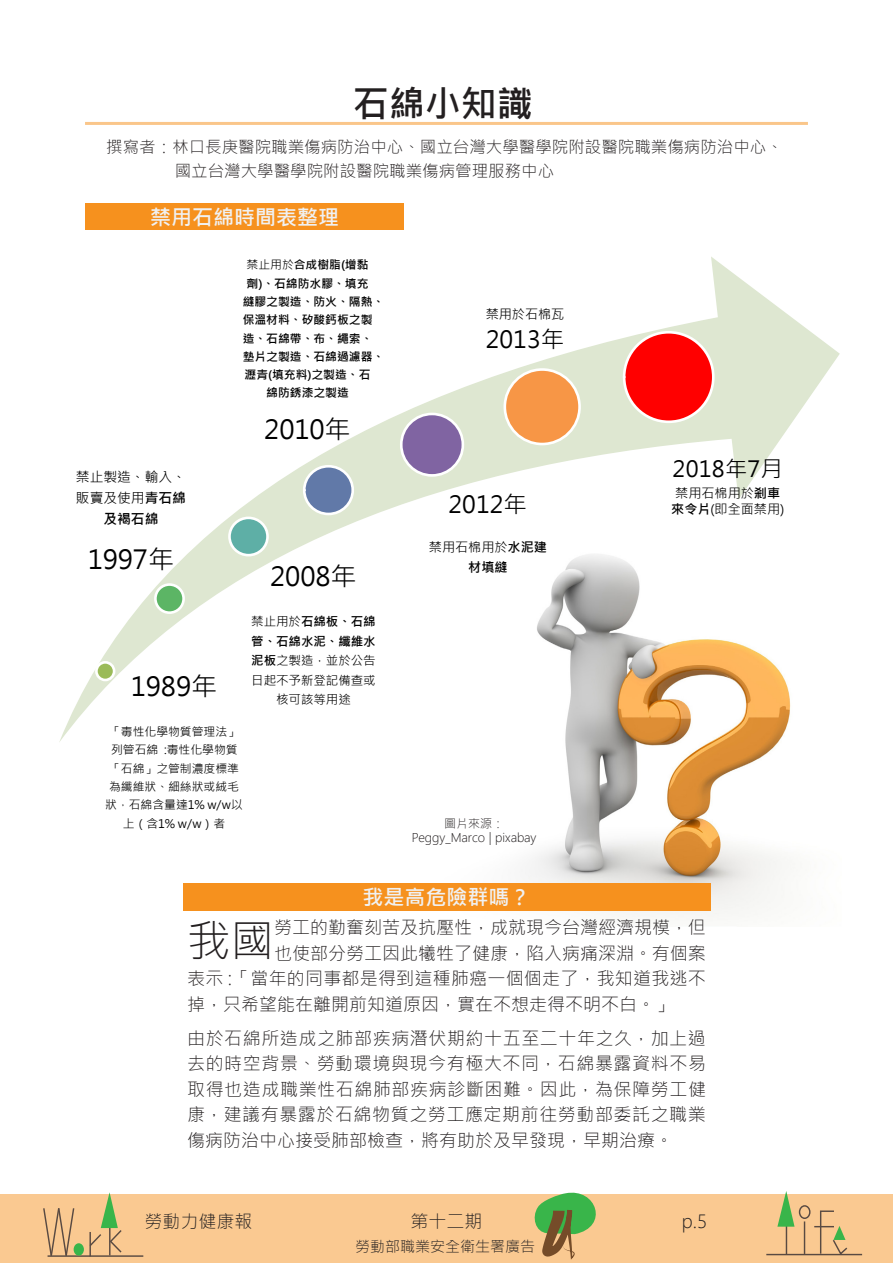
<style>
.page{position:relative;width:893px;height:1263px;background:#fff}
.page>*{position:absolute;margin:0;border:0;box-sizing:border-box;transform-origin:0 0}
.段落樣式4{font:300 43.5px "Microsoft Jheng Hei";color:#231f20}
.段落樣式1{font:700 36px "Microsoft Jheng Hei";color:#231f20}
.t1{font:26.1px "Microsoft Jheng Hei";letter-spacing:-.005em;color:#000}
.t2{font:23.55px "Microsoft Jheng Hei";letter-spacing:.005em;color:#000}
.t3{font:22.2px "Microsoft Jheng Hei";letter-spacing:.01em;color:#000}
.段落樣式1-2{font:700 21px "Microsoft Jheng Hei";color:#f0f1f2}
.段落樣式4-2{font:300 18px/25.5px "Microsoft Jheng Hei";color:#231f20;text-align:justify}
.段落樣式1-3{font:300 18px "Microsoft Jheng Hei";color:#231f20}
.段落樣式1-4{font:300 16.5px "Microsoft Jheng Hei";color:#231f20}
.段落樣式1-5{font:300 15px "Microsoft Jheng Hei";color:#231f20}
.t4{font:13.65px/21.3px "Microsoft Jheng Hei";color:#000;text-align:center}
.t5{font:13.05px/20.2px "Microsoft Jheng Hei";color:#000;text-align:center}
.t6{font:12.45px/19.5px "Microsoft Jheng Hei";color:#000;text-align:center}
.段落樣式3{font:300 12px "Microsoft Jheng Hei";color:#231f20}
.t7{font:700 11.7px "Microsoft Jheng Hei";color:#000}
.t8{font:11.7px/18.3px "Microsoft Jheng Hei";color:#000;text-align:center}
.s1{font-weight:400}
.s2{font-weight:700}
</style>
<div class="page">
<img style="left:433px;top:743px;width:349px;height:174px">
<div style="left:85px;top:203px;width:319px;height:27px;background:#f6911e"></div>
<div style="left:183px;top:884px;width:527px;height:27px;background:#f6911e"></div>
<div style="left:0;top:1195px;width:893px;height:68px;background:#fac991"></div>
<hr style="left:786px;top:1217px;width:1px;height:37px;background:#594a42">
<hr style="left:804px;top:1221px;width:1px;height:33px;background:#594a42">
<div style="left:799px;top:1205px;width:11px;height:14px;border:1px solid #594a42;border-radius:50%"></div>
<hr style="left:766px;top:1254px;width:96px;height:1px;background:#594a42">
<hr style="left:48px;top:1255px;width:95px;height:2px;background:#594a42">
<svg style="left:43px;top:1208px;width:32px;height:49px"></svg>
<div style="left:74px;top:1243px;width:10px;height:12px;background:#39b54a;border-radius:50%"></div>
<hr style="left:89px;top:1232px;width:2px;height:24px;background:#594a42">
<hr style="left:109px;top:1219px;width:2px;height:36px;background:#594a42">
<svg style="left:88px;top:1192px;width:35px;height:62px"></svg>
<svg style="left:777px;top:1191px;width:17px;height:36px"></svg>
<svg style="left:814px;top:1210px;width:35px;height:46px"></svg>
<svg style="left:531px;top:1192px;width:79px;height:67px"></svg>
<svg style="left:59px;top:257px;width:781px;height:486px"></svg>
<div style="left:96px;top:662px;width:18px;height:18px;background:#9bbb59;border-radius:50%"></div>
<div style="left:95px;top:661px;width:20px;height:20px;border:3px solid #fff;border-radius:50%"></div>
<svg style="left:153px;top:582px;width:33px;height:33px"></svg>
<div style="left:229px;top:518px;width:38px;height:37px;background:#5eafa6;border-radius:19px"></div>
<div style="left:228px;top:517px;width:41px;height:39px;border:3px solid #fff;border-radius:19px"></div>
<svg style="left:300px;top:464px;width:55px;height:53px;background:#9dadc0"></svg>
<div style="left:401px;top:414px;width:62px;height:61px;background:#8064a2;border-radius:31px"></div>
<div style="left:400px;top:413px;width:64px;height:64px;border:3px solid #fff;border-radius:31px"></div>
<div style="left:505px;top:369px;width:75px;height:75px;background:#f79646;border-radius:37px"></div>
<div style="left:503px;top:368px;width:78px;height:77px;border:3px solid #fff;border-radius:37px"></div>
<svg style="left:621px;top:330px;width:95px;height:92px;background:#f74d48"></svg>
<hr style="left:85px;top:122px;width:723px;height:3px;background:#f6911e">
<p class="段落樣式1" style="left:353px;top:81px;width:181px">石綿小知識</p>
<p class="段落樣式1-4" style="left:106px;top:137px;width:678px">撰寫者：林口長庚醫院職業傷病防治中心、國立台灣大學醫學院附設醫院職業傷病防治中心、</p>
<p class="段落樣式1-4" style="left:175px;top:161px;width:381px">國立台灣大學醫學院附設醫院職業傷病管理服務中心</p>
<p class="段落樣式1-2" style="left:150px;top:204px;width:190px">禁用石綿時間表整理</p>
<p class="t7" style="left:247px;top:258px;width:123px"><span class="s1">禁止用於</span>合成樹脂(增黏</p>
<p class="t7" style="left:247px;top:276px;width:123px">劑)、石綿防水膠、填充</p>
<p class="t7" style="left:243px;top:294px;width:143px">縫膠之製造、防火、隔熱、</p>
<p class="t7" style="left:243px;top:313px;width:131px">保溫材料、矽酸鈣板之製</p>
<p class="t7" style="left:243px;top:331px;width:131px">造、石綿帶、布、繩索、</p>
<p class="t7" style="left:243px;top:349px;width:143px">墊片之製造、石綿過濾器、</p>
<p class="t7" style="left:245px;top:367px;width:127px">瀝青(填充料)之製造、石</p>
<p class="t7" style="left:266px;top:386px;width:84px">綿防銹漆之製造</p>
<p class="t1" style="left:264px;top:413px;width:88px">2010年</p>
<p class="t4" style="left:76px;top:466px;width:112px">禁止製造、輸入、販賣及使用<span class="s2">青石綿及褐石綿</span></p>
<p class="t1" style="left:88px;top:543px;width:88px">1997年</p>
<p class="t1" style="left:131px;top:670px;width:88px">1989年</p>
<p class="t8" style="left:105px;top:723px;width:139px">「毒性化學物質管理法」列管石綿 :毒性化學物質「石綿」之管制濃度標準為纖維狀、細絲狀或絨毛狀，石綿含量達1% w/w以上（含1% w/w）者</p>
<p class="t1" style="left:270px;top:560px;width:88px">2008年</p>
<p class="t6" style="left:251px;top:612px;width:126px">禁止用於<span class="s2">石綿板、石綿管、石綿水泥、纖維水泥板</span>之製造，並於公告日起不予新登記備查或核可該等用途</p>
<p class="t5" style="left:486px;top:304px;width:80px">禁用於石棉瓦</p>
<p class="t2" style="left:486px;top:325px;width:80px">2013年</p>
<p class="t2" style="left:449px;top:489px;width:80px">2012年</p>
<p class="t5" style="left:429px;top:537px;width:119px">禁用石棉用於<span class="s2">水泥建材填縫</span></p>
<p class="段落樣式3" style="left:444px;top:816px;width:61px">圖片來源：</p>
<p class="段落樣式3" style="left:412px;top:830px;width:126px">Peggy_Marco | pixabay</p>
<p class="段落樣式1-2" style="left:362px;top:884px;width:170px">我是高危險群嗎？</p>
<p class="t3" style="left:673px;top:455px;width:112px">2018年7月</p>
<p class="t5" style="left:671px;top:486px;width:115px;line-height:15.8px">禁用石棉用於<span class="s2">剎車來令片</span>(即全面禁用)</p>
<p class="段落樣式4" style="left:187px;top:913px;width:88px">我國</p>
<p class="段落樣式4-2" style="left:274px;top:915px;width:433px">勞工的勤奮刻苦及抗壓性，成就現今台灣經濟規模，但</p>
<p class="段落樣式4-2" style="left:274px;top:940px;width:433px">也使部分勞工因此犧牲了健康，陷入病痛深淵。有個案</p>
<p class="段落樣式4-2" style="left:187px;top:966px;width:520px">表示 :「當年的同事都是得到這種肺癌一個個走了，我知道我逃不</p>
<p class="段落樣式4-2" style="left:187px;top:991px;width:487px">掉，只希望能在離開前知道原因，實在不想走得不明不白。」</p>
<p class="段落樣式4-2" style="left:187px;top:1025px;width:520px">由於石綿所造成之肺部疾病潛伏期約十五至二十年之久，加上過去的時空背景、勞動環境與現今有極大不同，石綿暴露資料不易取得也造成職業性石綿肺部疾病診斷困難。因此，為保障勞工健康，建議有暴露於石綿物質之勞工應定期前往勞動部委託之職業傷病防治中心接受肺部檢查，將有助於及早發現，早期治療。</p>
<p class="段落樣式1-3" style="left:144px;top:1210px;width:109px">勞動力健康報</p>
<p class="段落樣式1-3" style="left:410px;top:1210px;width:73px">第十二期</p>
<p class="段落樣式1-3" style="left:682px;top:1210px;width:27px">p.5</p>
<p class="段落樣式1-5" style="left:355px;top:1237px;width:181px">勞動部職業安全衛生署廣告</p>
</div>
